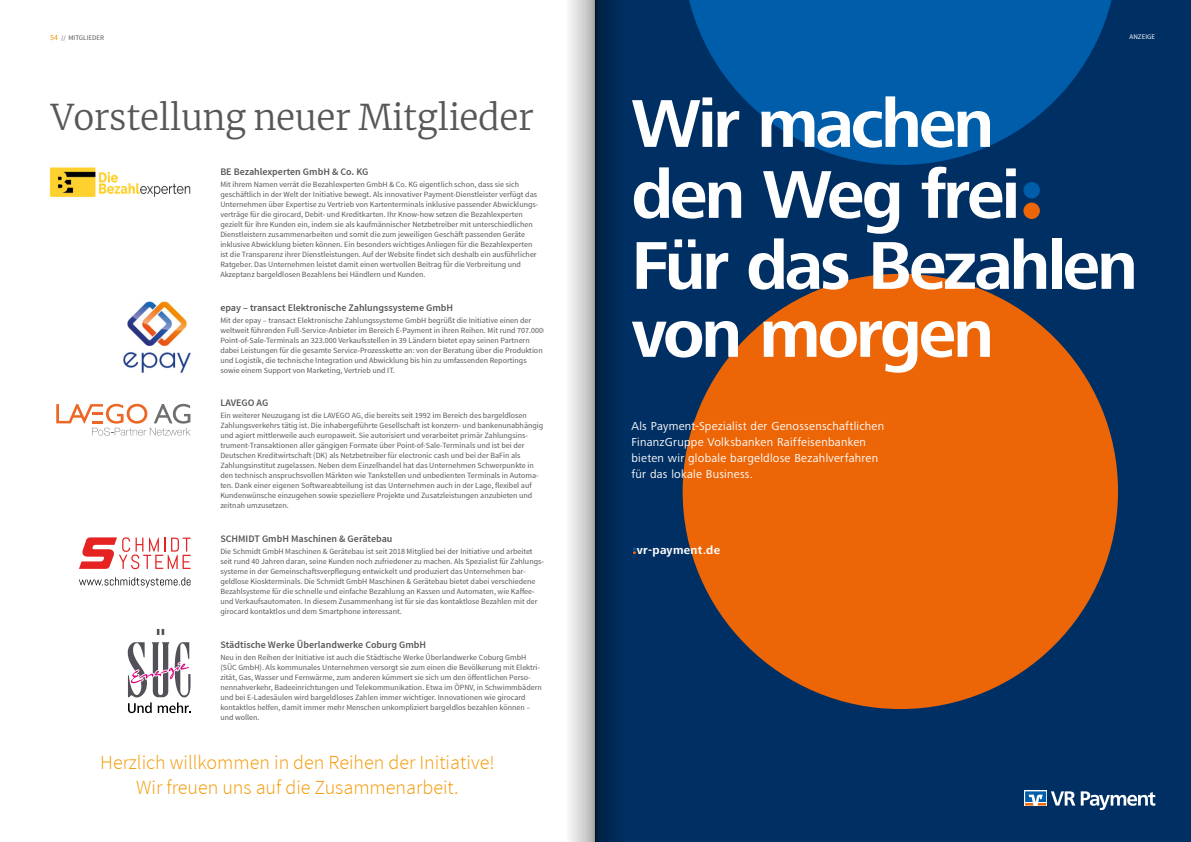
<style>
.page{position:relative;width:1191px;height:842px;background:#fff}
.page>*{position:absolute;margin:0;border:0;box-sizing:border-box;transform-origin:0 0}
.t1{font:700 70px/70px "Frutiger Next Pro";letter-spacing:-.045em;color:#fff}
.t2{font:300 35px "Merriweather";letter-spacing:-.01em;color:#575756}
.t3{font:300 20px/25px "Source Sans Pro";color:#f49800;text-align:center}
.t4{font:12px/16px "Frutiger Next Pro";letter-spacing:.02em;color:#fff}
.t5{font:700 12px "Frutiger Next Pro";letter-spacing:.02em;color:#fff}
.t6{font:600 10px "Source Sans Pro";color:#575756}
.t7{font:8px/10px "Source Sans Pro";color:#575756}
.t8{font:7px "Source Sans Pro";color:#575756}
.t9{font:7px "Source Sans Pro";color:#fff}
.s1{font-size:8.1px;color:#fff}
.s2{font-size:6.3px}
</style>
<div class="page">
<div style="left:595px;top:0;width:596px;height:842px;background:#003063"></div>
<div style="left:682px;top:274px;width:436px;height:435px;background:#ec6608;border-radius:50%"></div>
<svg style="left:689px;top:0;width:423px;height:165px;fill:#005da9"></svg>
<div style="left:1023px;top:203px;width:17px;height:16px;background:#ec6608;border-radius:50%"></div>
<div style="left:1023px;top:182px;width:17px;height:16px;background:#005da9;border-radius:50%"></div>
<div style="left:1024px;top:791px;width:22px;height:15px;background:#fff"></div>
<svg style="left:1025px;top:791px;width:130px;height:19px"></svg>
<img style="left:49px;top:167px;width:142px;height:30px">
<img style="left:123px;top:301px;width:68px;height:72px">
<svg style="left:79px;top:577px;width:111px;height:11px"></svg>
<svg style="left:79px;top:537px;width:111px;height:32px"></svg>
<svg style="left:157px;top:629px;width:7px;height:6px"></svg>
<svg style="left:128px;top:642px;width:62px;height:71px"></svg>
<svg style="left:56px;top:404px;width:134px;height:32px"></svg>
<svg style="left:569px;top:0;width:26px;height:842px;background:#d2d2d2"></svg>
<div style="left:595px;top:0;width:53px;height:842px;background:linear-gradient(to right,#002246,#00346c)"></div>
<p class="t8" style="left:50px;top:34px;width:56px"><span class="s1">54</span> <span class="s2">//</span> MITGLIEDER</p>
<h2 class="t2" style="left:51px;top:93px;width:484px">Vorstellung neuer Mitglieder</h2>
<p class="t6" style="left:220px;top:166px;width:149px">BE Bezahlexperten GmbH &amp; Co. KG</p>
<p class="t7" style="left:220px;top:179px;width:320px">Mit ihrem Namen verrät die Bezahlexperten GmbH &amp; Co. KG eigentlich schon, dass sie sich geschäftlich in der Welt der Initiative bewegt. Als innovativer Payment-Dienstleister verfügt das Unternehmen über Expertise zu Vertrieb von Kartenterminals inklusive passender Abwicklungs&shy;verträge für die girocard, Debit- und Kreditkarten. Ihr Know-how setzen die Bezahlexperten gezielt für ihre Kunden ein, indem sie als kaufmännischer Netzbetreiber mit unterschiedlichen Dienstleistern zusammenarbeiten und somit die zum jeweiligen Geschäft passenden Geräte inklusive Abwicklung bieten können. Ein besonders wichtiges Anliegen für die Bezahlexperten ist die Transparenz ihrer Dienstleistungen. Auf der Website findet sich deshalb ein ausführlicher Ratgeber. Das Unternehmen leistet damit einen wertvollen Beitrag für die Verbreitung und Akzeptanz bargeldlosen Bezahlens bei Händlern und Kunden.</p>
<p class="t6" style="left:220px;top:302px;width:234px">epay – transact Elektronische Zahlungssysteme GmbH</p>
<p class="t7" style="left:220px;top:315px;width:324px">Mit der epay – transact Elektronische Zahlungssysteme GmbH begrüßt die Initiative einen der weltweit führenden Full-Service-Anbieter im Bereich E-Payment in ihren Reihen. Mit rund 707.000<br>Point-of-Sale-Terminals an 323.000 Verkaufsstellen in 39 Ländern bietet epay seinen Partnern dabei Leistungen für die gesamte Service-Prozesskette an: von der Beratung über die Produktion und Logistik, die technische Integration und Abwicklung bis hin zu umfassenden Reportings sowie einem Support von Marketing, Vertrieb und IT.</p>
<p class="t6" style="left:220px;top:397px;width:49px">LAVEGO AG</p>
<p class="t7" style="left:220px;top:411px;width:324px">Ein weiterer Neuzugang ist die LAVEGO AG, die bereits seit 1992 im Bereich des bargeldlosen Zahlungsverkehrs tätig ist. Die inhabergeführte Gesellschaft ist konzern- und bankenunabhängig und agiert mittlerweile auch europaweit. Sie autorisiert und verarbeitet primär Zahlungsins&shy;trument-Transaktionen aller gängigen Formate über Point-of-Sale-Terminals und ist bei der Deutschen Kreditwirtschaft (DK) als Netzbetreiber für electronic cash und bei der BaFin als Zahlungsinstitut zugelassen. Neben dem Einzelhandel hat das Unternehmen Schwerpunkte in den technisch anspruchsvollen Märkten wie Tankstellen und unbedienten Terminals in Automa&shy;ten. Dank einer eigenen Softwareabteilung ist das Unternehmen auch in der Lage, flexibel auf Kundenwünsche einzugehen sowie speziellere Projekte und Zusatzleistungen anzubieten und zeitnah umzusetzen.</p>
<p class="t6" style="left:220px;top:533px;width:174px">SCHMIDT GmbH Maschinen &amp; Gerätebau</p>
<p class="t7" style="left:220px;top:546px;width:325px">Die Schmidt GmbH Maschinen &amp; Gerätebau ist seit 2018 Mitglied bei der Initiative und arbeitet seit rund 40 Jahren daran, seine Kunden noch zufriedener zu machen. Als Spezialist für Zahlungs&shy;systeme in der Gemeinschaftsverpflegung entwickelt und produziert das Unternehmen bar&shy;geldlose Kioskterminals. Die Schmidt GmbH Maschinen &amp; Gerätebau bietet dabei verschiedene Bezahlsysteme für die schnelle und einfache Bezahlung an Kassen und Automaten, wie Kaffee&shy;und Verkaufsautomaten. In diesem Zusammenhang ist für sie das kontaktlose Bezahlen mit der girocard kontaktlos und dem Smartphone interessant.</p>
<p class="t6" style="left:220px;top:639px;width:207px">Städtische Werke Überlandwerke Coburg GmbH</p>
<p class="t7" style="left:220px;top:652px;width:323px">Neu in den Reihen der Initiative ist auch die Städtische Werke Überlandwerke Coburg GmbH (SÜC GmbH). Als kommunales Unternehmen versorgt sie zum einen die Bevölkerung mit Elektri&shy;zität, Gas, Wasser und Fernwärme, zum anderen kümmert sie sich um den öffentlichen Perso&shy;nennahverkehr, Badeeinrichtungen und Telekommunikation. Etwa im ÖPNV, in Schwimmbädern und bei E-Ladesäulen wird bargeldloses Zahlen immer wichtiger. Innovationen wie girocard kontaktlos helfen, damit immer mehr Menschen unkompliziert bargeldlos bezahlen können – und wollen.</p>
<h3 class="t3" style="left:100px;top:750px;width:396px">Herzlich willkommen in den Reihen der Initiative!<br>Wir freuen uns auf die Zusammenarbeit.</h3>
<p class="t9" style="left:1129px;top:33px;width:27px">ANZEIGE</p>
<h1 class="t1" style="left:631px;top:89px;width:508px">Wir machen<br>den Weg frei<br>Für das Bezahlen von morgen</h1>
<h3 class="t4" style="left:631px;top:418px;width:254px">Als Payment-Spezialist der Genossenschaftlichen FinanzGruppe Volksbanken Raiffeisenbanken bieten wir globale bargeldlose Bezahlverfahren für das lokale Business.</h3>
<h3 class="t5" style="left:637px;top:543px;width:85px">vr-payment.de</h3>
</div>
